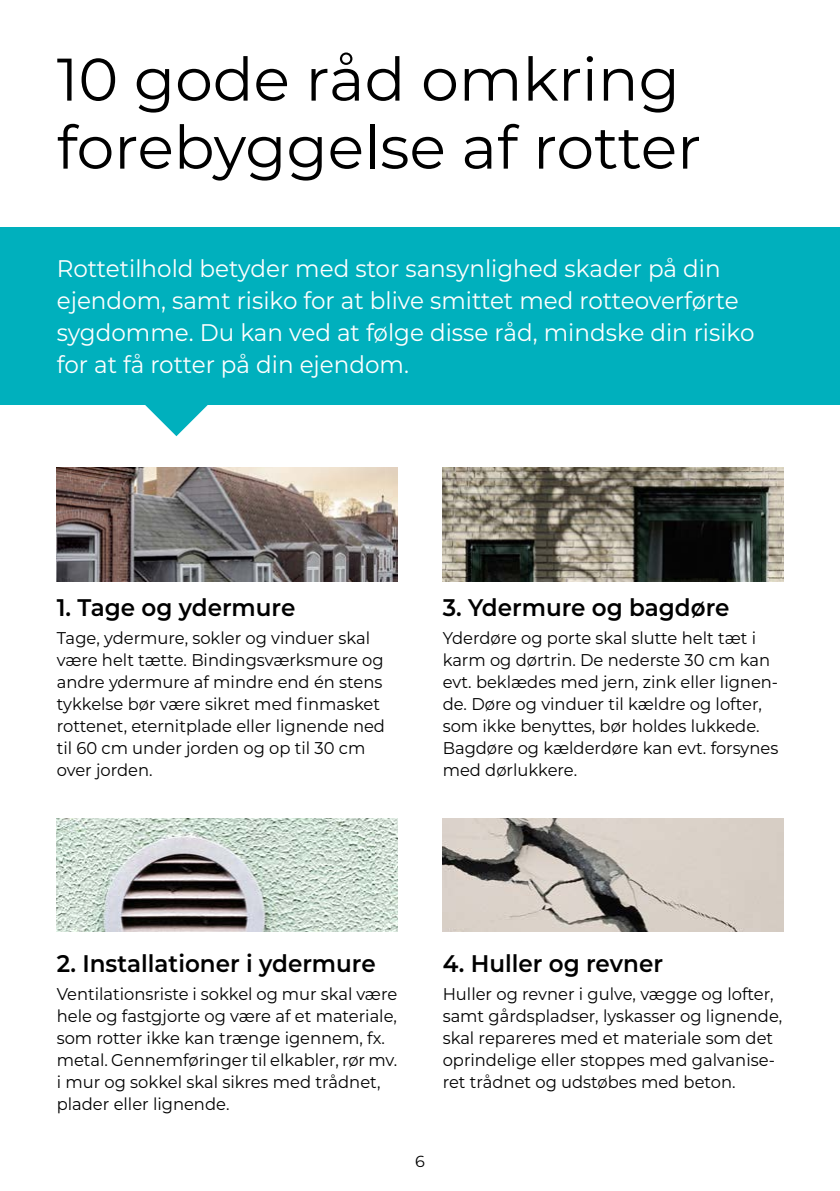
<style>
.page{position:relative;width:840px;height:1191px;background:#fff}
.page>*{position:absolute;margin:0;border:0;box-sizing:border-box;transform-origin:0 0}
.t1{font:60px/68px "Montserrat";color:#000}
.t2{font:24px/32px "Montserrat";color:#fff;scale:.96 1}
.t3{font:600 24px "Montserrat";color:#000;scale:.96 1}
.t4{font:17px/22px "Montserrat";color:#000;scale:.96 1}
.t5{font:16px "Montserrat";color:#000}
</style>
<div class="page">
<svg style="left:145px;top:405px;width:63px;height:31px"></svg>
<div style="left:0;top:228px;width:839px;height:177px;background:#00b0bd"></div>
<img style="left:57px;top:468px;width:340px;height:113px">
<img style="left:57px;top:818px;width:340px;height:113px">
<img style="left:442px;top:468px;width:340px;height:113px">
<img style="left:442px;top:818px;width:340px;height:113px">
<h1 class="t1" style="left:57px;top:43px;width:645px">10 gode råd omkring forebyggelse af rotter</h1>
<p class="t2" style="left:57px;top:251px;width:727px">Rottetilhold betyder med stor sansynlighed skader på din ejendom, samt risiko for at blive smittet med rotteoverførte sygdomme. Du kan ved at følge disse råd, mindske din risiko for at få rotter på din ejendom.</p>
<h2 class="t3" style="left:57px;top:590px;width:250px">1. Tage og ydermure</h2>
<p class="t4" style="left:57px;top:626px;width:343px">Tage, ydermure, sokler og vinduer skal være helt tætte. Bindingsværksmure og andre ydermure af mindre end én stens tykkelse bør være sikret med finmasket rottenet, eternitplade eller lignende ned til 60 cm under jorden og op til 30 cm over jorden.</p>
<h2 class="t3" style="left:442px;top:590px;width:300px">3. Ydermure og bagdøre</h2>
<p class="t4" style="left:442px;top:626px;width:351px">Yderdøre og porte skal slutte helt tæt i karm og dørtrin. De nederste 30 cm kan evt. beklædes med jern, zink eller lignen&shy;de. Døre og vinduer til kældre og lofter, som ikke benyttes, bør holdes lukkede.<br>Bagdøre og kælderdøre kan evt. forsynes med dørlukkere.</p>
<h2 class="t3" style="left:57px;top:946px;width:333px">2. Installationer i ydermure</h2>
<p class="t4" style="left:57px;top:982px;width:356px">Ventilationsriste i sokkel og mur skal være hele og fastgjorte og være af et materiale, som rotter ikke kan trænge igennem, fx. metal. Gennemføringer til elkabler, rør mv. i mur og sokkel skal sikres med trådnet, plader eller lignende.</p>
<h2 class="t3" style="left:442px;top:946px;width:231px">4. Huller og revner</h2>
<p class="t4" style="left:442px;top:982px;width:355px">Huller og revner i gulve, vægge og lofter, samt gårdspladser, lyskasser og lignende, skal repareres med et materiale som det oprindelige eller stoppes med galvanise&shy;ret trådnet og udstøbes med beton.</p>
<p class="t5" style="left:415px;top:1150px;width:11px">6</p>
</div>
